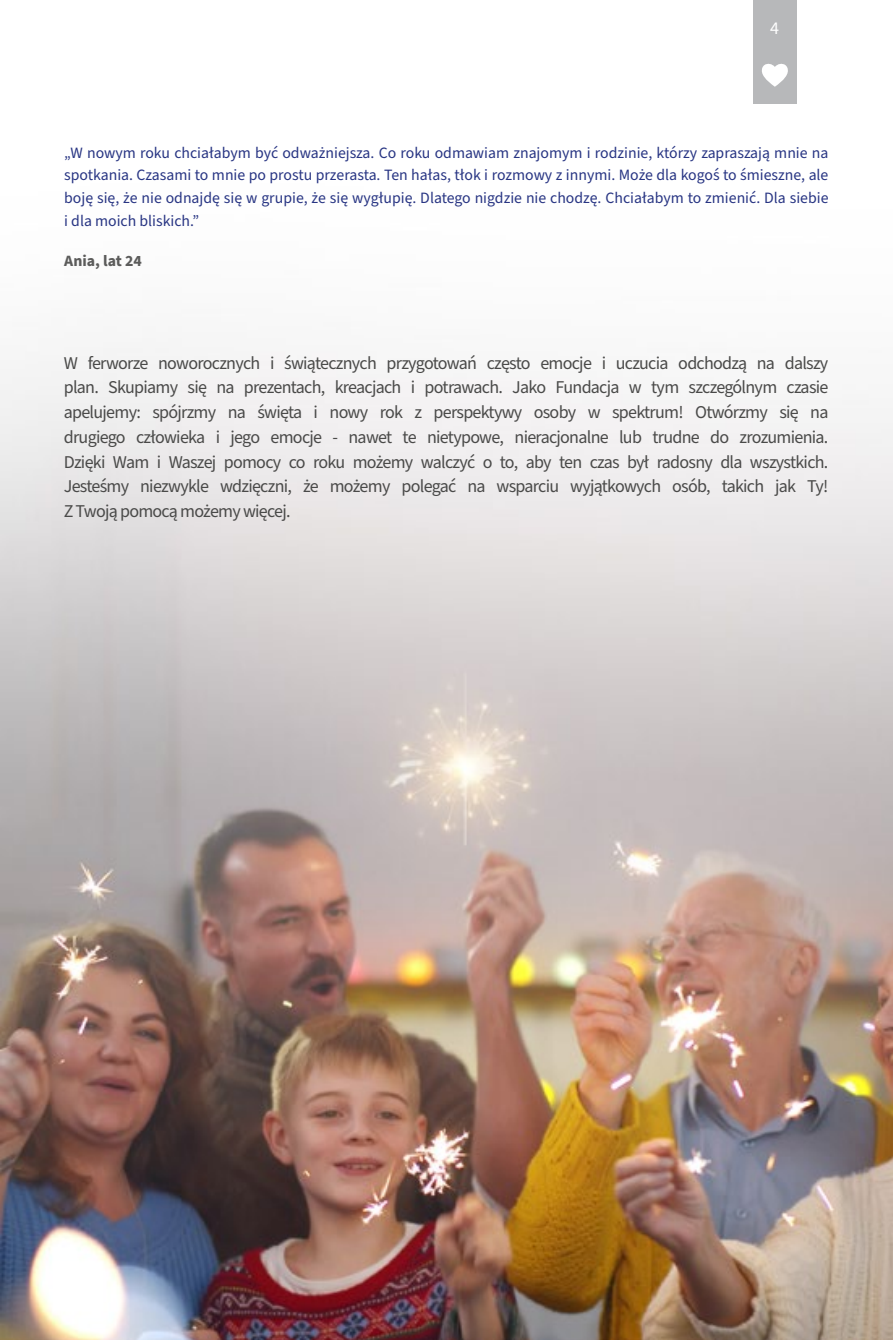
<style>
.page{position:relative;width:893px;height:1340px;background:#fff}
.page>*{position:absolute;margin:0;border:0;box-sizing:border-box;transform-origin:0 0}
.t1{font:18px/24.8px "Source Sans Pro";letter-spacing:-.04em;color:#4a4a49;text-align:justify}
.t2{font:18px "Source Sans Pro";color:#fff}
.t3{font:15.75px/22.5px "Source Sans Pro";color:#283583;text-align:justify}
.t4{font:700 15.75px "Source Sans Pro";color:#5c5c5b}
</style>
<div class="page">
<img style="left:0;top:15px;width:893px;height:1324px">
<img style="left:0;top:0;width:1px;height:625px">
<div style="left:753px;top:0;width:43px;height:103px;background:#b7b8ba"></div>
<svg style="left:762px;top:63px;width:26px;height:24px"></svg>
<p class="t2" style="left:770px;top:16px;width:10px">4</p>
<p class="t3" style="left:64px;top:142px;width:766px">„W nowym roku chciałabym być odważniejsza. Co roku odmawiam znajomym i rodzinie, którzy zapraszają mnie na spotkania. Czasami to mnie po prostu przerasta. Ten hałas, tłok i rozmowy z innymi. Może dla kogoś to śmieszne, ale boję się, że nie odnajdę się w grupie, że się wygłupię. Dlatego nigdzie nie chodzę. Chciałabym to zmienić. Dla siebie i dla moich bliskich.”</p>
<p class="t4" style="left:64px;top:250px;width:79px">Ania, lat 24</p>
<p class="t1" style="left:64px;top:351px;width:766px">W ferworze noworocznych i świątecznych przygotowań często emocje i uczucia odchodzą na dalszy plan. Skupiamy się na prezentach, kreacjach i potrawach. Jako Fundacja w tym szczególnym czasie apelujemy: spójrzmy na święta i nowy rok z perspektywy osoby w spektrum! Otwórzmy się na drugiego człowieka i jego emocje - nawet te nietypowe, nieracjonalne lub trudne do zrozumienia.<br>Dzięki Wam i Waszej pomocy co roku możemy walczyć o to, aby ten czas był radosny dla wszystkich.<br>Jesteśmy niezwykle wdzięczni, że możemy polegać na wsparciu wyjątkowych osób, takich jak Ty!<br>Z Twoją pomocą możemy więcej.</p>
</div>
